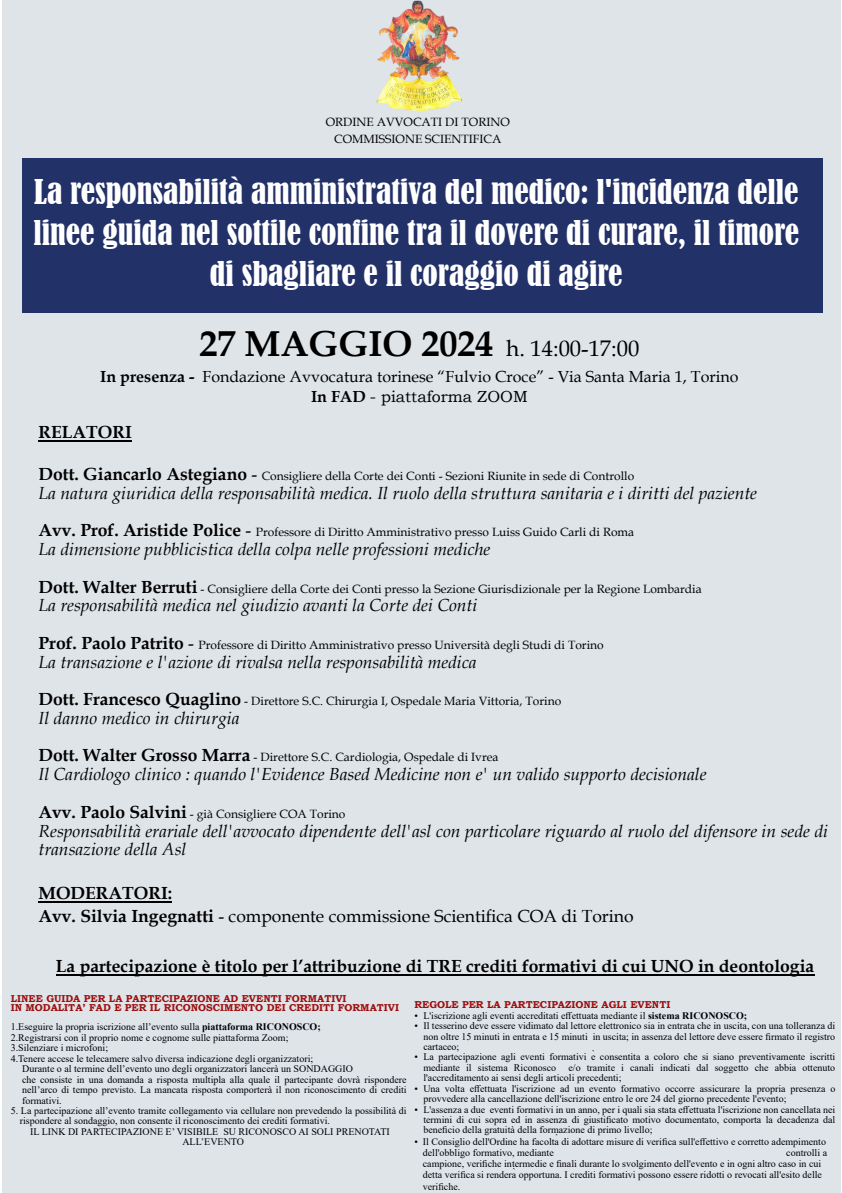
<style>
.page{position:relative;width:842px;height:1193px;background:#fff}
.page>*{position:absolute;margin:0;border:0;box-sizing:border-box;transform-origin:0 0}
.t1{font:condensed 32px/40.7px "Bernard";color:#fff;text-align:center}
.t2{font:22.5px "Book Antiqua";color:#000}
.t3{font:italic 17.5px/18.8px "Book Antiqua";color:#000}
.t4{font:700 17.5px "Book Antiqua";color:#000}
.t5{font:17.5px/23.2px "Book Antiqua";color:#000}
.t6{font:16px "Book Antiqua";color:#000}
.t7{font:16px "Bookman Old Style";color:#000}
.t8{font:12px/16.7px "Book Antiqua";color:#000;text-align:center}
.t9{font:10px/10.4px "Times New Roman";color:#000007;text-align:justify}
.t10{font:700 10px/8.9px "Bookman Old Style";color:#9d0f0f}
.s1{font-weight:700;font-size:36px}
.s2{font-weight:700}
.s3{font-family:"Book Antiqua";font-weight:700}
.s4{font-weight:700;font-size:17.5px}
.s5{font-size:17.5px}
</style>
<div class="page">
<div style="left:2px;top:0;width:838px;height:1192px;background:#dfe4e9"></div>
<hr style="left:39px;top:440px;width:93px;height:1px;background:#000">
<hr style="left:39px;top:900px;width:133px;height:1px;background:#000">
<hr style="left:56px;top:974px;width:758px;height:1px;background:#000">
<div style="left:22px;top:158px;width:800px;height:155px;background:#223168"></div>
<img style="left:376px;top:0;width:86px;height:112px">
<p class="t8" style="left:326px;top:115px;width:185px">ORDINE AVVOCATI DI TORINO<br>COMMISSIONE SCIENTIFICA</p>
<h1 class="t1" style="left:34px;top:173px;width:767px">La responsabilità amministrativa del medico: l'incidenza delle linee guida nel sottile confine tra il dovere di curare, il timore di sbagliare e il coraggio di agire</h1>
<h2 class="t2" style="left:199px;top:339px;width:441px"><span class="s1">27 MAGGIO 2024</span> h. 14:00-17:00</h2>
<h3 class="t6" style="left:100px;top:370px;width:640px"><span class="s2">In presenza -</span> Fondazione Avvocatura torinese “Fulvio Croce” - Via Santa Maria 1, Torino</h3>
<h3 class="t7" style="left:311px;top:390px;width:218px"><span class="s3">In FAD</span> - piattaforma ZOOM</h3>
<h3 class="t4" style="left:39px;top:425px;width:95px">RELATORI</h3>
<p class="t8" style="left:39px;top:469px;width:597px"><span class="s4">Dott. Giancarlo Astegiano</span> <span class="s5">-</span> Consigliere della Corte dei Conti - Sezioni Riunite in sede di Controllo</p>
<h3 class="t3" style="left:39px;top:485px;width:720px">La natura giuridica della responsabilità medica. Il ruolo della struttura sanitaria e i diritti del paziente</h3>
<p class="t8" style="left:39px;top:525px;width:597px"><span class="s4">Avv. Prof. Aristide Police</span> <span class="s5">-</span> Professore di Diritto Amministrativo presso Luiss Guido Carli di Roma</p>
<h3 class="t3" style="left:39px;top:541px;width:453px">La dimensione pubblicistica della colpa nelle professioni mediche</h3>
<p class="t8" style="left:39px;top:581px;width:665px"><span class="s4">Dott. Walter Berruti</span> - Consigliere della Corte dei Conti presso la Sezione Giurisdizionale per la Regione Lombardia</p>
<h3 class="t3" style="left:39px;top:598px;width:440px">La responsabilità medica nel giudizio avanti la Corte dei Conti</h3>
<p class="t8" style="left:39px;top:637px;width:567px"><span class="s4">Prof. Paolo Patrito</span> <span class="s5">-</span> Professore di Diritto Amministrativo presso Università degli Studi di Torino</p>
<h3 class="t3" style="left:39px;top:654px;width:440px">La transazione e l'azione di rivalsa nella responsabilità medica</h3>
<p class="t8" style="left:39px;top:694px;width:524px"><span class="s4">Dott. Francesco Quaglino</span> - Direttore S.C. Chirurgia I, Ospedale Maria Vittoria, Torino</p>
<h3 class="t3" style="left:39px;top:710px;width:202px">Il danno medico in chirurgia</h3>
<p class="t8" style="left:39px;top:750px;width:461px"><span class="s4">Dott. Walter Grosso Marra</span> - Direttore S.C. Cardiologia, Ospedale di Ivrea</p>
<h3 class="t3" style="left:39px;top:766px;width:669px">Il Cardiologo clinico : quando l'Evidence Based Medicine non e' un valido supporto decisionale</h3>
<p class="t8" style="left:39px;top:806px;width:308px"><span class="s4">Avv. Paolo Salvini</span> - già Consigliere COA Torino</p>
<h3 class="t3" style="left:39px;top:823px;width:791px">Responsabilità erariale dell'avvocato dipendente dell'asl con particolare riguardo al ruolo del difensore in sede di transazione della Asl</h3>
<h3 class="t5" style="left:39px;top:883px;width:597px"><span class="s2">MODERATORI:<br>Avv. Silvia Ingegnatti</span> - componente commissione Scientifica COA di Torino</h3>
<h3 class="t4" style="left:56px;top:959px;width:760px">La partecipazione è titolo per l’attribuzione di TRE crediti formativi di cui UNO in deontologia</h3>
<p class="t10" style="left:11px;top:995px;width:390px">LINEE GUIDA PER LA PARTECIPAZIONE AD EVENTI FORMATIVI<br>IN MODALITA’ FAD E PER IL RICONOSCIMENTO DEI CREDITI FORMATIVI</p>
<p class="t9" style="left:11px;top:1022px;width:311px">1.Eseguire la propria iscrizione all’evento sulla <span class="s2">piattaforma RICONOSCO;</span></p>
<p class="t9" style="left:11px;top:1033px;width:279px">2.Registrarsi con il proprio nome e cognome sulle piattaforma Zoom;</p>
<p class="t9" style="left:11px;top:1043px;width:99px">3.Silenziare i microfoni;</p>
<p class="t9" style="left:11px;top:1053px;width:304px">4.Tenere accese le telecamere salvo diversa indicazione degli organizzatori;</p>
<p class="t9" style="left:22px;top:1064px;width:332px">Durante o al termine dell’evento uno degli organizzatori lancerà un SONDAGGIO</p>
<p class="t9" style="left:22px;top:1074px;width:386px">che consiste in una domanda a risposta multipla alla quale il partecipante dovrà rispondere</p>
<p class="t9" style="left:22px;top:1085px;width:386px">nell’arco di tempo previsto. La mancata risposta comporterà il non riconoscimento di crediti</p>
<p class="t9" style="left:22px;top:1095px;width:41px">formativi.</p>
<p class="t9" style="left:11px;top:1106px;width:397px">5. La partecipazione all’evento tramite collegamento via cellulare non prevedendo la possibilità di</p>
<p class="t9" style="left:20px;top:1116px;width:312px">rispondere al sondaggio, non consente il riconoscimento dei crediti formativi.</p>
<p class="t9" style="left:30px;top:1126px;width:361px">IL LINK DI PARTECIPAZIONE E’ VISIBILE SU RICONOSCO AI SOLI PRENOTATI</p>
<p class="t9" style="left:182px;top:1137px;width:63px">ALL’EVENTO</p>
<p class="t10" style="left:414px;top:1001px;width:258px">REGOLE PER LA PARTECIPAZIONE AGLI EVENTI</p>
<p class="t9" style="left:414px;top:1010px;width:334px">• L'iscrizione agli eventi accreditati effettuata mediante il <span class="s2">sistema RICONOSCO;</span></p>
<p class="t9" style="left:423px;top:1021px;width:413px;text-indent:-9px">• Il tesserino deve essere vidimato dal lettore elettronico sia in entrata che in uscita, con una tolleranza di non oltre 15 minuti in entrata e 15 minuti in uscita; in assenza del lettore deve essere firmato il registro cartaceo;</p>
<p class="t9" style="left:423px;top:1052px;width:413px;text-indent:-9px">• La partecipazione agli eventi formativi è consentita a coloro che si siano preventivamente iscritti mediante il sistema Riconosco e/o tramite i canali indicati dal soggetto che abbia ottenuto l'accreditamento ai sensi degli articoli precedenti;</p>
<p class="t9" style="left:423px;top:1083px;width:413px;text-indent:-9px">• Una volta effettuata l'iscrizione ad un evento formativo occorre assicurare la propria presenza o provvedere alla cancellazione dell'iscrizione entro le ore 24 del giorno precedente l'evento;</p>
<p class="t9" style="left:423px;top:1104px;width:413px;text-indent:-9px">• L'assenza a due eventi formativi in un anno, per i quali sia stata effettuata l'iscrizione non cancellata nei termini di cui sopra ed in assenza di giustificato motivo documentato, comporta la decadenza dal beneficio della gratuità della formazione di primo livello;</p>
<p class="t9" style="left:423px;top:1136px;width:405px;line-height:11.2px;text-indent:-9px">• Il Consiglio dell'Ordine ha facoltà di adottare misure di verifica sull'effettivo e corretto adempimento dell'obbligo formativo, mediante</p>
<p class="t9" style="left:423px;top:1147px;width:406px;line-height:11.2px;text-align:left;text-indent:363px">controlli a campione, verifiche intermedie e finali durante lo svolgimento dell'evento e in ogni altro caso in cui detta verifica si renderà opportuna. I crediti formativi possono essere ridotti o revocati all'esito delle verifiche.</p>
</div>
